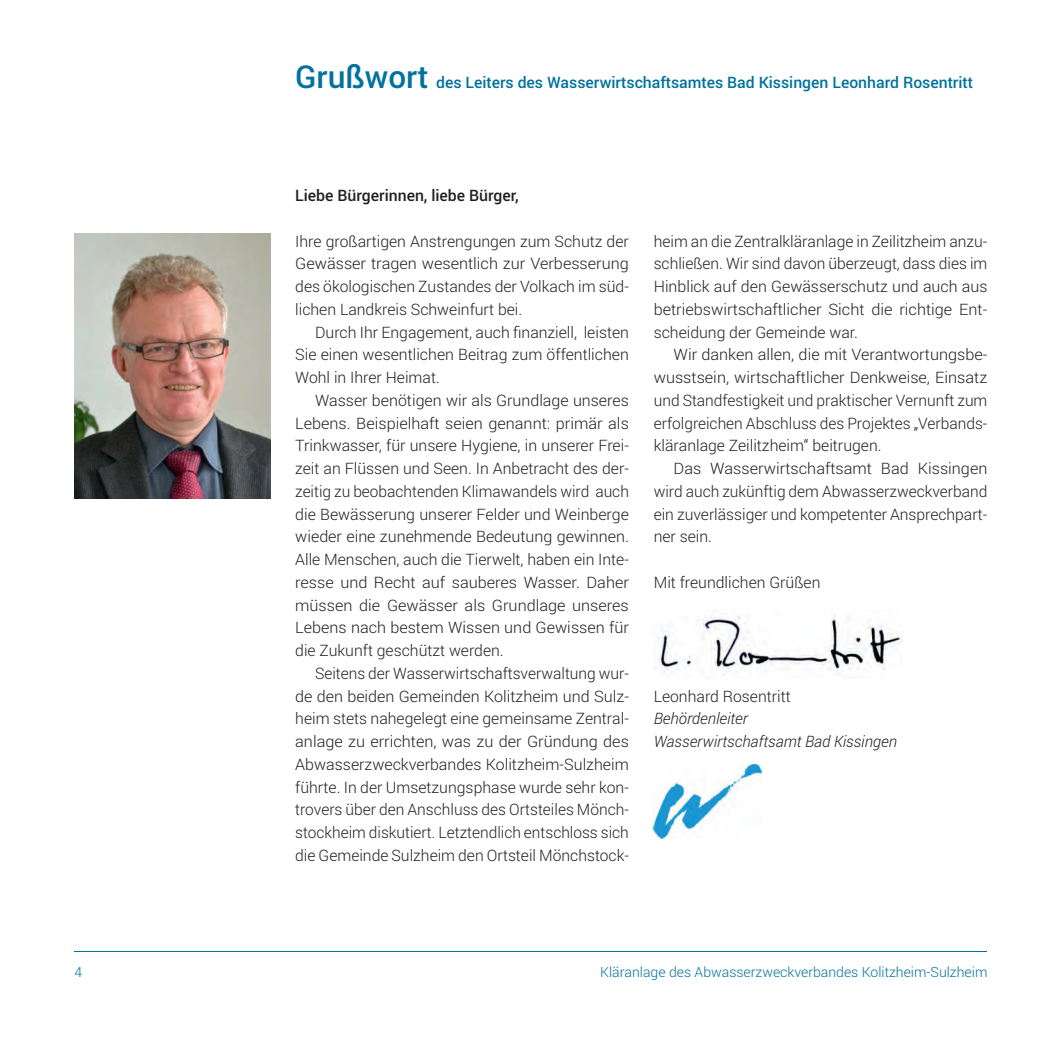
<style>
.page{position:relative;width:1042px;height:1042px;background:#fff}
.page>*{position:absolute;margin:0;border:0;box-sizing:border-box;transform-origin:0 0}
.t1{font:300 15.75px/22.8px "Roboto";color:#231f20;text-align:justify}
.t2{font:500 15.75px "Roboto";color:#00729d}
.t3{font:italic 300 15.75px/22.8px "Roboto";color:#231f20}
.t4{font:500 15.75px "Roboto";color:#231f20}
.t5{font:300 14px "Roboto";color:#00729d}
.s1{font-size:31.5px}
</style>
<div class="page">
<hr style="left:74px;top:952px;width:913px;height:1px;background:#00729d">
<img style="left:655px;top:610px;width:247px;height:65px">
<img style="left:654px;top:764px;width:107px;height:74px">
<img style="left:74px;top:233px;width:196px;height:266px">
<p class="t2" style="left:295px;top:74px;width:679px"><span class="s1">Grußwort</span> des Leiters des Wasserwirtschafts amtes Bad Kissingen Leonhard Rosentritt</p>
<p class="t4" style="left:295px;top:186px;width:225px">Liebe Bürgerinnen, liebe Bürger,</p>
<p class="t1" style="left:295px;top:230px;width:335px">Ihre großartigen Anstrengungen zum Schutz der Gewässer tragen wesentlich zur Verbesserung des ökologischen Zustandes der Volkach im süd&shy;lichen Landkreis Schweinfurt bei.</p>
<p class="t1" style="left:295px;top:321px;width:335px;text-indent:20px">Durch Ihr Engagement, auch finanziell, leisten Sie einen wesentlichen Beitrag zum öffentlichen Wohl in Ihrer Heimat.</p>
<p class="t1" style="left:295px;top:389px;width:335px;text-indent:20px">Wasser benötigen wir als Grundlage unseres Lebens. Beispielhaft seien genannt: primär als Trinkwasser, für unsere Hygiene, in unserer Frei&shy;zeit an Flüssen und Seen. In Anbetracht des der&shy;zeitig zu beobachtenden Klimawandels wird auch die Bewässerung unserer Felder und Weinberge wieder eine zunehmende Bedeutung gewinnen.<br>Alle Menschen, auch die Tierwelt, haben ein Inte&shy;resse und Recht auf sauberes Wasser. Daher müssen die Gewässer als Grundlage unseres Lebens nach bestem Wissen und Gewissen für die Zukunft geschützt werden.</p>
<p class="t1" style="left:295px;top:662px;width:335px;text-indent:20px">Seitens der Wasserwirtschaftsverwaltung wur&shy;de den beiden Gemeinden Kolitzheim und Sulz&shy;heim stets nahegelegt eine gemeinsame Zentral&shy;anlage zu errichten, was zu der Gründung des Abwasserzweckverbandes Kolitzheim-Sulzheim führte. In der Umsetzungsphase wurde sehr kon&shy;trovers über den Anschluss des Ortsteiles Mönch&shy;stockheim diskutiert. Letztendlich entschloss sich die Gemeinde Sulzheim den Ortsteil Mönchstock-</p>
<p class="t1" style="left:654px;top:230px;width:335px">heim an die Zentralkläranlage in Zeilitzheim anzu&shy;schließen. Wir sind davon überzeugt, dass dies im Hinblick auf den Gewässerschutz und auch aus betriebswirtschaftlicher Sicht die richtige Ent&shy;scheidung der Gemeinde war.</p>
<p class="t1" style="left:654px;top:343px;width:335px;text-indent:20px">Wir danken allen, die mit Verantwortungsbe&shy;wusstsein, wirtschaftlicher Denkweise, Einsatz und Standfestigkeit und praktischer Vernunft zum erfolgreichen Abschluss des Projektes „Verbands&shy;kläranlage Zeilitzheim“ beitrugen.</p>
<p class="t1" style="left:654px;top:457px;width:335px;text-indent:20px">Das Wasserwirtschaftsamt Bad Kissingen wird auch zukünftig dem Abwasserzweckverband ein zuverlässiger und kompetenter Ansprechpart&shy;ner sein.</p>
<p class="t1" style="left:654px;top:571px;width:168px">Mit freundlichen Grüßen</p>
<p class="t1" style="left:654px;top:685px;width:139px">Leonhard Rosentritt</p>
<p class="t3" style="left:654px;top:707px;width:245px">Behördenleiter<br>Wasserwirtschaftsamt Bad Kissingen</p>
<p class="t5" style="left:74px;top:964px;width:9px">4</p>
<p class="t5" style="left:600px;top:964px;width:389px">Kläranlage des Abwasserzweckverbandes Kolitzheim-Sulzheim</p>
</div>
